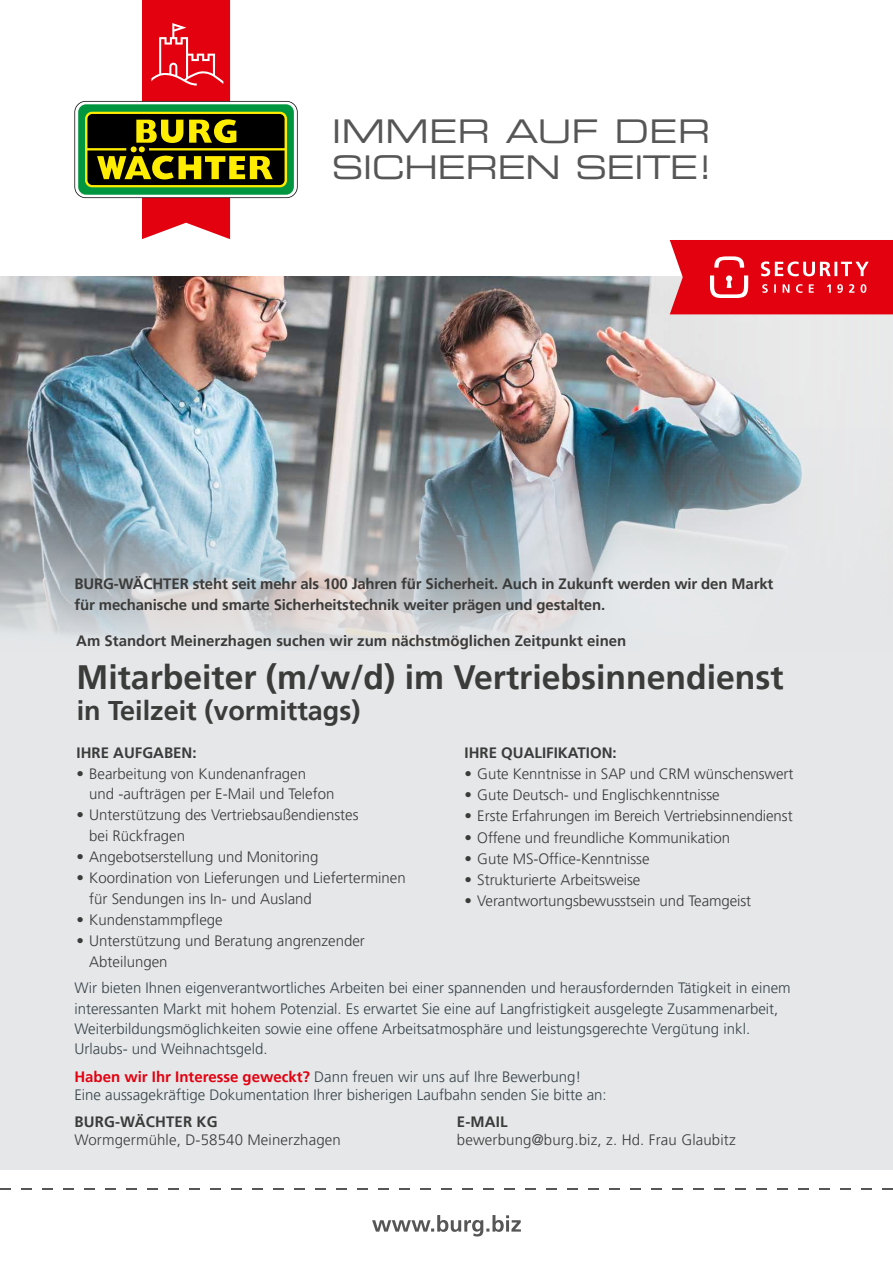
<style>
.page{position:relative;width:893px;height:1263px;background:#fff}
.page>*{position:absolute;margin:0;border:0;box-sizing:border-box;transform-origin:0 0}
.t1{font:700 33.75px "Frutiger LT Pro";color:#3b3b3a}
.t2{font:32.7px/35.8px "Eurostile LT Std Ex 2";letter-spacing:-.02em;color:#565656}
.t3{font:700 27px "Frutiger LT Pro";color:#3b3b3a}
.t4{font:300 15px/20.4px "Frutiger LT Pro";color:#3b3b3a}
.t5{font:300 15px/20.4px "Frutiger LT Pro";color:#384449}
.t6{font:700 15px/21px "Frutiger LT Pro";letter-spacing:-.01em;color:#3b3b3a}
.t7{font:700 15px "Frutiger LT Pro";letter-spacing:.01em;color:#3b3b3a}
.s1{font-weight:700;color:#e3000f}
</style>
<div class="page">
<div style="left:0;top:276px;width:893px;height:893px;background:#e5e7e9"></div>
<img style="left:0;top:276px;width:893px;height:368px">
<svg style="left:74px;top:0;width:224px;height:239px"></svg>
<svg style="left:372px;top:1215px;width:149px;height:21px"></svg>
<svg style="left:670px;top:240px;width:223px;height:74px;background:#e51a28"></svg>
<h2 class="t2" style="left:332px;top:113px;width:383px">IMMER AUF DER<br>SICHEREN SEITE!</h2>
<p class="t6" style="left:74px;top:573px;width:700px">BURG-WÄCHTER steht seit mehr als 100 Jahren für Sicherheit. Auch in Zukunft werden wir den Markt für mechanische und smarte Sicherheitstechnik weiter prägen und gestalten.</p>
<p class="t6" style="left:76px;top:630px;width:552px">Am Standort Meinerzhagen suchen wir zum nächstmöglichen Zeitpunkt einen</p>
<h1 class="t1" style="left:77px;top:657px;width:709px">Mitarbeiter (m/w/d) im Vertriebsinnendienst</h1>
<h3 class="t3" style="left:77px;top:695px;width:285px">in Teilzeit (vormittags)</h3>
<p class="t6" style="left:77px;top:742px;width:122px">IHRE AUFGABEN:</p>
<p class="t4" style="left:89px;top:763px;width:247px;text-indent:-13px">• Bearbeitung von Kundenanfragen und -aufträgen per E-Mail und Telefon</p>
<p class="t4" style="left:89px;top:805px;width:271px;text-indent:-13px">• Unterstützung des Vertriebsaußendienstes bei Rückfragen</p>
<p class="t4" style="left:77px;top:847px;width:243px">• Angebotserstellung und Monitoring</p>
<p class="t4" style="left:89px;top:868px;width:318px;text-indent:-13px">• Koordination von Lieferungen und Lieferterminen für Sendungen ins In- und Ausland</p>
<p class="t4" style="left:77px;top:910px;width:148px">• Kundenstammpflege</p>
<p class="t4" style="left:89px;top:931px;width:277px;text-indent:-13px">• Unterstützung und Beratung angrenzender<br>Abteilungen</p>
<p class="t6" style="left:465px;top:742px;width:154px">IHRE QUALIFIKATION:</p>
<p class="t4" style="left:465px;top:763px;width:330px">• Gute Kenntnisse in SAP und CRM wünschenswert</p>
<p class="t4" style="left:465px;top:785px;width:257px">• Gute Deutsch- und Englischkenntnisse</p>
<p class="t4" style="left:465px;top:806px;width:330px">• Erste Erfahrungen im Bereich Vertriebsinnendienst</p>
<p class="t4" style="left:465px;top:827px;width:267px">• Offene und freundliche Kommunikation</p>
<p class="t4" style="left:465px;top:848px;width:186px">• Gute MS-Office-Kenntnisse</p>
<p class="t4" style="left:465px;top:870px;width:177px">• Strukturierte Arbeitsweise</p>
<p class="t4" style="left:465px;top:891px;width:288px">• Verantwortungsbewusstsein und Teamgeist</p>
<p class="t5" style="left:74px;top:978px;width:718px">Wir bieten Ihnen eigenverantwortliches Arbeiten bei einer spannenden und herausfordernden Tätigkeit in einem interessanten Markt mit hohem Potenzial. Es erwartet Sie eine auf Langfristigkeit ausgelegte Zusammenarbeit, Weiterbildungsmöglichkeiten sowie eine offene Arbeitsatmosphäre und leistungsgerechte Vergütung inkl.<br>Urlaubs- und Weihnachtsgeld.</p>
<p class="t5" style="left:74px;top:1068px;width:534px;line-height:18px"><span class="s1">Haben wir Ihr Interesse geweckt?</span> Dann freuen wir uns auf Ihre Bewerbung!<br>Eine aussagekräftige Dokumentation Ihrer bisherigen Laufbahn senden Sie bitte an:</p>
<p class="t7" style="left:74px;top:1113px;width:145px">BURG-WÄCHTER KG</p>
<p class="t4" style="left:74px;top:1130px;width:268px">Wormgermühle, D-58540 Meinerzhagen</p>
<p class="t6" style="left:457px;top:1111px;width:52px">E-MAIL</p>
<p class="t4" style="left:457px;top:1130px;width:280px">bewerbung@burg.biz, z. Hd. Frau Glaubitz</p>
</div>
